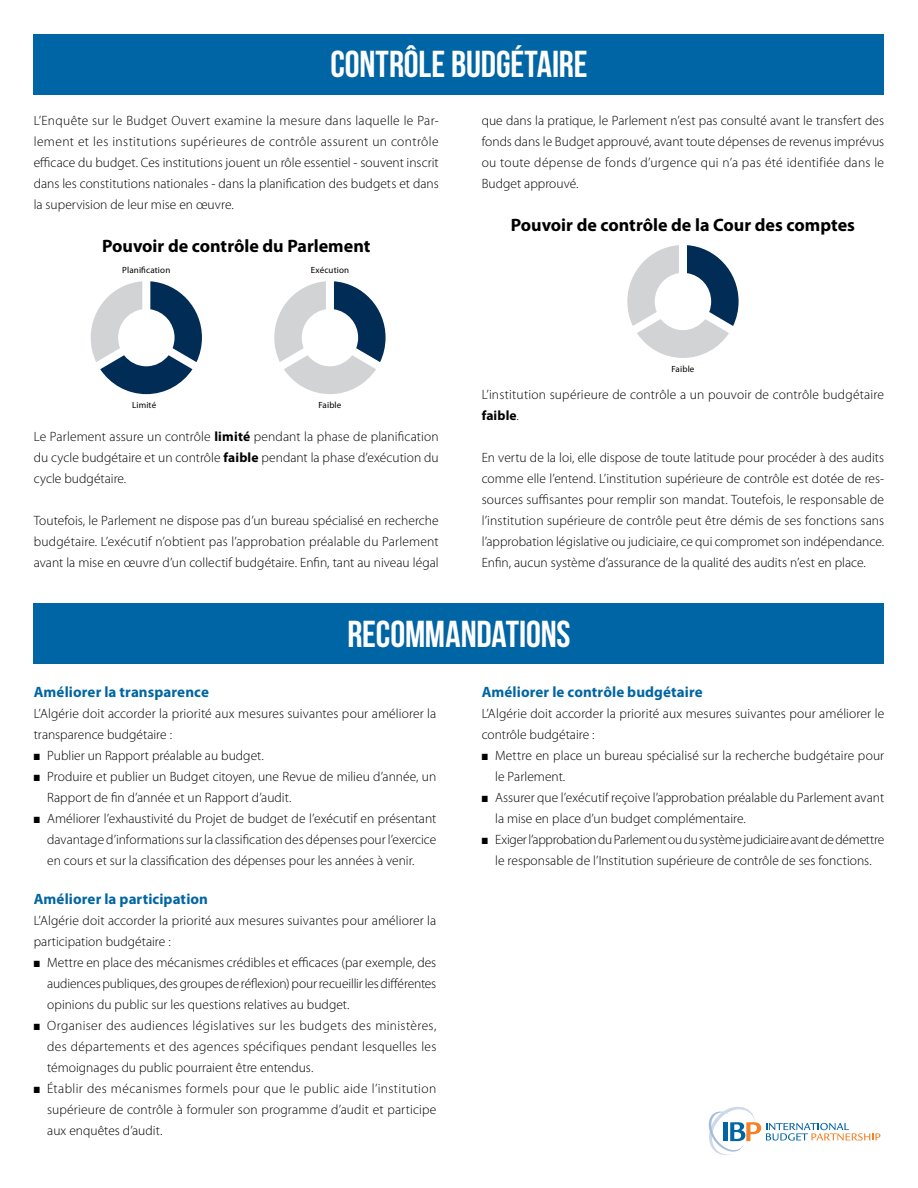
<style>
.page{position:relative;width:918px;height:1188px;background:#fff}
.page>*{position:absolute;margin:0;border:0;box-sizing:border-box;transform-origin:0 0}
.t1{font:37.5px "Bebas Neue";letter-spacing:-.005em;color:#fff}
.t2{font:700 18px "Myriad Pro";color:#000}
.t3{font:700 15px "Myriad Pro";letter-spacing:.005em;color:#0065a4}
.t4{font:300 13.5px/21px "Myriad Pro";letter-spacing:.005em;color:#000;text-align:justify}
.t5{font:9px "Myriad Pro";letter-spacing:.015em;color:#000}
.s1{font-weight:700}
</style>
<div class="page">
<svg style="left:708px;top:1107px;width:172px;height:48px"></svg>
<svg style="left:627px;top:245px;width:112px;height:113px"></svg>
<svg style="left:274px;top:281px;width:112px;height:113px"></svg>
<svg style="left:91px;top:281px;width:111px;height:113px"></svg>
<div style="left:34px;top:604px;width:850px;height:60px;background:#0065a4"></div>
<div style="left:34px;top:34px;width:850px;height:60px;background:#0065a4"></div>
<h1 class="t1" style="left:330px;top:44px;width:259px">CONTRÔLE BUDGÉTAIRE</h1>
<p class="t4" style="left:34px;top:110px;width:407px">L’Enquête sur le Budget Ouvert examine la mesure dans laquelle le Par&shy;lement et les institutions supérieures de contrôle assurent un contrôle efficace du budget. Ces institutions jouent un rôle essentiel - souvent inscrit dans les constitutions nationales - dans la planification des budgets et dans la supervision de leur mise en œuvre.</p>
<h2 class="t2" style="left:102px;top:235px;width:270px">Pouvoir de contrôle du Parlement</h2>
<p class="t5" style="left:122px;top:266px;width:50px">Planification</p>
<p class="t5" style="left:132px;top:400px;width:26px">Limité</p>
<p class="t5" style="left:311px;top:266px;width:40px">Exécution</p>
<p class="t5" style="left:318px;top:400px;width:25px">Faible</p>
<p class="t4" style="left:34px;top:426px;width:406px">Le Parlement assure un contrôle <span class="s1">limité</span> pendant la phase de planification du cycle budgétaire et un contrôle <span class="s1">faible</span> pendant la phase d’exécution du cycle budgétaire.</p>
<p class="t4" style="left:34px;top:510px;width:407px">Toutefois, le Parlement ne dispose pas d’un bureau spécialisé en recherche budgétaire. L’exécutif n’obtient pas l’approbation préalable du Parlement avant la mise en œuvre d’un collectif budgétaire. Enfin, tant au niveau légal</p>
<p class="t4" style="left:482px;top:110px;width:404px">que dans la pratique, le Parlement n’est pas consulté avant le transfert des fonds dans le Budget approuvé, avant toute dépenses de revenus imprévus ou toute dépense de fonds d’urgence qui n’a pas été identifiée dans le Budget approuvé.</p>
<h2 class="t2" style="left:511px;top:214px;width:346px">Pouvoir de contrôle de la Cour des comptes</h2>
<p class="t5" style="left:671px;top:364px;width:25px">Faible</p>
<p class="t4" style="left:482px;top:384px;width:404px">L’institution supérieure de contrôle a un pouvoir de contrôle budgétaire <span class="s1">faible</span>.</p>
<p class="t4" style="left:482px;top:447px;width:404px">En vertu de la loi, elle dispose de toute latitude pour procéder à des audits comme elle l’entend. L’institution supérieure de contrôle est dotée de res&shy;sources suffisantes pour remplir son mandat. Toutefois, le responsable de l’institution supérieure de contrôle peut être démis de ses fonctions sans l’approbation législative ou judiciaire, ce qui compromet son indépendance.<br>Enfin, aucun système d’assurance de la qualité des audits n’est en place.</p>
<h1 class="t1" style="left:347px;top:614px;width:225px">RECOMMANDATIONS</h1>
<p class="t3" style="left:34px;top:683px;width:177px">Améliorer la transparence</p>
<p class="t4" style="left:34px;top:703px;width:404px">L’Algérie doit accorder la priorité aux mesures suivantes pour améliorer la transparence budgétaire :</p>
<p class="t4" style="left:34px;top:745px;width:232px">■ Publier un Rapport préalable au budget.</p>
<p class="t4" style="left:47px;top:766px;width:391px;text-indent:-13px">■ Produire et publier un Budget citoyen, une Revue de milieu d’année, un<br>Rapport de fin d’année et un Rapport d’audit.</p>
<p class="t4" style="left:47px;top:808px;width:391px;text-indent:-13px">■ Améliorer l’exhaustivité du Projet de budget de l’exécutif en présentant davantage d’informations sur la classification des dépenses pour l’exercice en cours et sur la classification des dépenses pour les années à venir.</p>
<p class="t3" style="left:34px;top:890px;width:176px">Améliorer la participation</p>
<p class="t4" style="left:34px;top:910px;width:404px">L’Algérie doit accorder la priorité aux mesures suivantes pour améliorer la participation budgétaire :</p>
<p class="t4" style="left:47px;top:952px;width:391px;text-indent:-13px">■ Mettre en place des mécanismes crédibles et efficaces (par exemple, des audiences publiques, des groupes de réflexion) pour recueillir les différentes opinions du public sur les questions relatives au budget.</p>
<p class="t4" style="left:47px;top:1015px;width:391px;text-indent:-13px">■ Organiser des audiences législatives sur les budgets des ministères, des départements et des agences spécifiques pendant lesquelles les témoignages du public pourraient être entendus.</p>
<p class="t4" style="left:47px;top:1078px;width:391px;text-indent:-13px">■ Établir des mécanismes formels pour que le public aide l’institution supérieure de contrôle à formuler son programme d’audit et participe aux enquêtes d’audit.</p>
<p class="t3" style="left:482px;top:683px;width:223px">Améliorer le contrôle budgétaire</p>
<p class="t4" style="left:482px;top:703px;width:404px">L’Algérie doit accorder la priorité aux mesures suivantes pour améliorer le contrôle budgétaire :</p>
<p class="t4" style="left:495px;top:745px;width:391px;text-indent:-13px">■ Mettre en place un bureau spécialisé sur la recherche budgétaire pour le Parlement.</p>
<p class="t4" style="left:495px;top:787px;width:391px;text-indent:-13px">■ Assurer que l’exécutif reçoive l’approbation préalable du Parlement avant la mise en place d’un budget complémentaire.</p>
<p class="t4" style="left:482px;top:829px;width:404px;text-align:center">■ Exiger l’approbation du Parlement ou du système judiciaire avant de démettre le responsable de l’Institution supérieure de contrôle de ses fonctions.</p>
</div>
